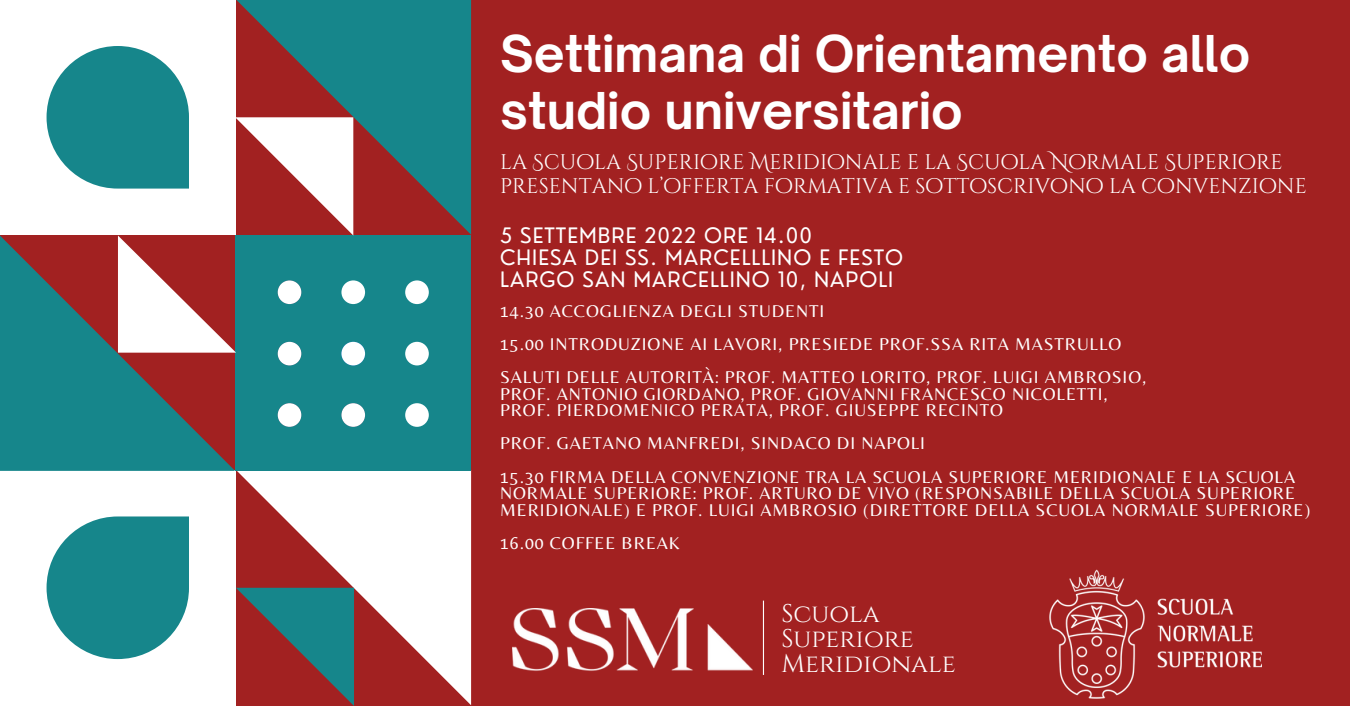
<style>
.page{position:relative;width:1350px;height:706px;background:#fff}
.page>*{position:absolute;margin:0;border:0;box-sizing:border-box;transform-origin:0 0}
.t1{font:700 48.45px/57.3px "Open Sauce One";color:#fff}
.t2{font:25.5px/24.8px "Cinzel";color:#fff}
.t3{font:21.15px/24.8px "Cinzel Decorative";color:#fff}
.t4{font:20.7px/22px "Nourd";letter-spacing:.05em;color:#fff}
.t5{font:17.7px/33.2px "Belleza";letter-spacing:.05em;color:#fff}
</style>
<div class="page">
<div style="left:0;top:0;width:1350px;height:705px;background:#a22121"></div>
<div style="left:0;top:0;width:235px;height:235px;background:#fff"></div>
<div style="left:0;top:469px;width:235px;height:236px;background:#fff"></div>
<svg style="left:47px;top:516px;width:142px;height:142px;background:#3a989d"></svg>
<svg style="left:236px;top:470px;width:235px;height:235px;fill:#fff"></svg>
<div style="left:236px;top:235px;width:235px;height:235px;background:#16868b"></div>
<div style="left:278px;top:342px;width:23px;height:23px;background:#fff;border-radius:50%"></div>
<div style="left:278px;top:403px;width:23px;height:23px;background:#fff;border-radius:50%"></div>
<div style="left:341px;top:280px;width:24px;height:24px;background:#fff;border-radius:50%"></div>
<div style="left:341px;top:342px;width:24px;height:23px;background:#fff;border-radius:50%"></div>
<div style="left:341px;top:403px;width:24px;height:23px;background:#fff;border-radius:50%"></div>
<div style="left:405px;top:280px;width:24px;height:24px;background:#fff;border-radius:50%"></div>
<div style="left:405px;top:342px;width:24px;height:23px;background:#fff;border-radius:50%"></div>
<div style="left:405px;top:403px;width:24px;height:23px;background:#fff;border-radius:50%"></div>
<svg style="left:0;top:235px;width:235px;height:235px;fill:#16868b"></svg>
<svg style="left:236px;top:0;width:235px;height:235px;fill:#16868b"></svg>
<svg style="left:47px;top:46px;width:306px;height:306px"></svg>
<svg style="left:236px;top:587px;width:118px;height:118px"></svg>
<img style="left:513px;top:608px;width:239px;height:63px">
<hr style="left:763px;top:600px;width:1px;height:74px;background:#fff">
<img style="left:1049px;top:569px;width:213px;height:129px">
<h1 class="t1" style="left:500px;top:25px;width:752px">Settimana di Orientamento allo studio universitario</h1>
<p class="t3" style="left:500px;top:150px;width:808px">la Scuola Superiore Meridionale e la Scuola Normale Superiore presentano l’offerta formativa e sottoscrivono la convenzione</p>
<p class="t4" style="left:500px;top:224px;width:405px">5 SETTEMBRE 2022 ORE 14.00<br>CHIESA DEI SS. MARCELLLINO E FESTO<br>LARGO SAN MARCELLINO 10, NAPOLI</p>
<p class="t5" style="left:500px;top:294px;width:648px">14.30 ACCOGLIENZA DEGLI STUDENTI<br>15.00 INTRODUZIONE AI LAVORI, PRESIEDE PROF.SSA RITA MASTRULLO<br>SALUTI DELLE AUTORITÀ: PROF. MATTEO LORITO, PROF. LUIGI AMBROSIO,</p>
<p class="t5" style="left:500px;top:385px;width:609px;line-height:16.5px">PROF. ANTONIO GIORDANO, PROF. GIOVANNI FRANCESCO NICOLETTI,<br>PROF. PIERDOMENICO PERATA, PROF. GIUSEPPE RECINTO</p>
<p class="t5" style="left:500px;top:426px;width:797px">PROF. GAETANO MANFREDI, SINDACO DI NAPOLI<br>15.30 FIRMA DELLA CONVENZIONE TRA LA SCUOLA SUPERIORE MERIDIONALE E LA SCUOLA</p>
<p class="t5" style="left:500px;top:484px;width:812px;line-height:16.5px">NORMALE SUPERIORE: PROF. ARTURO DE VIVO (RESPONSABILE DELLA SCUOLA SUPERIORE<br>MERIDIONALE) E PROF. LUIGI AMBROSIO (DIRETTORE DELLA SCUOLA NORMALE SUPERIORE)</p>
<p class="t5" style="left:500px;top:526px;width:181px">16.00 COFFEE BREAK</p>
<h2 class="t2" style="left:782px;top:602px;width:176px">Scuola<br>Superiore<br>Meridionale</h2>
</div>
